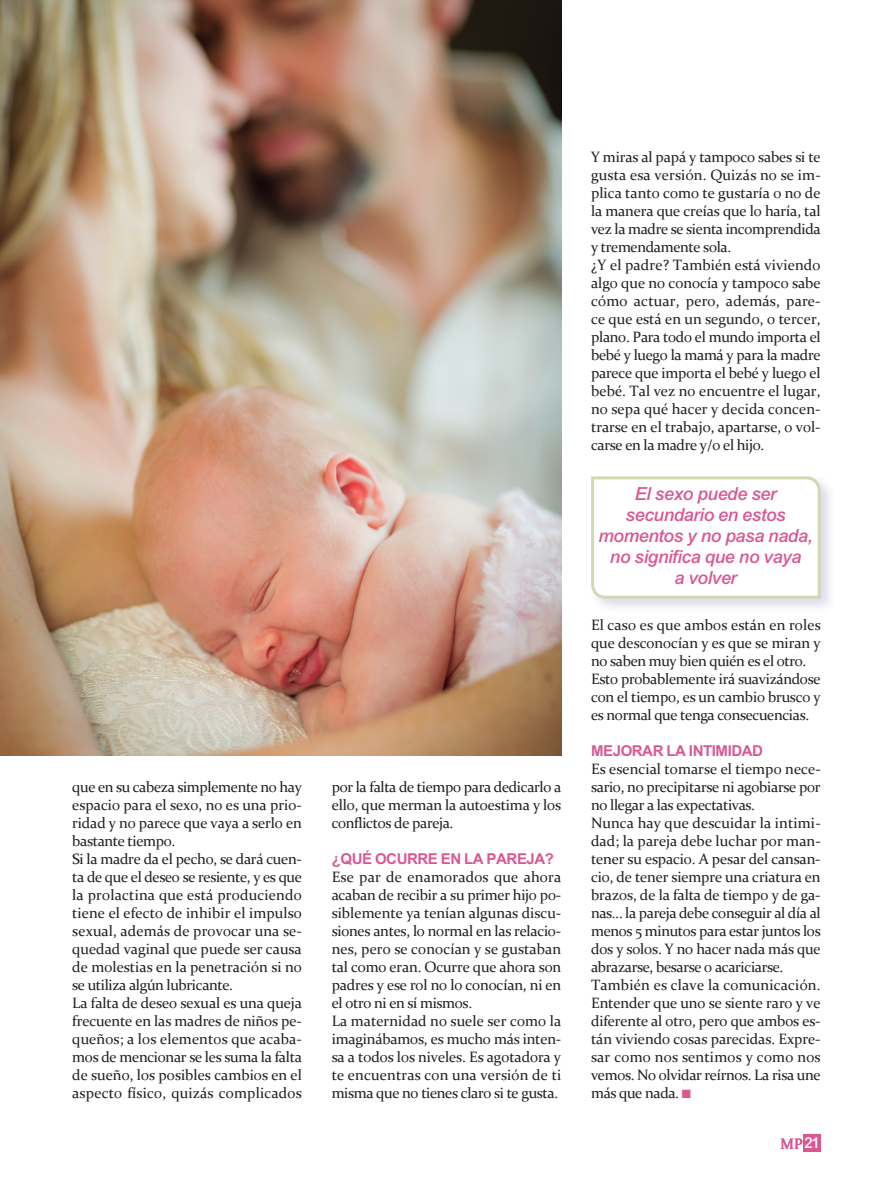
<style>
.page{position:relative;width:893px;height:1191px;background:#fff}
.page>*{position:absolute;margin:0;border:0;box-sizing:border-box;transform-origin:0 0}
.t1{font:italic 500 18px/21px "Arial";letter-spacing:-.02em;color:#da5793;text-align:center}
.t2{font:15px/18px "Constantia";letter-spacing:-.01em;color:#231f20}
.t3{font:700 15px "Arial";letter-spacing:-.03em;color:#da5793}
.t4{font:15px "Constantia";color:#da5793}
.s1{color:#da5793}
.s2{font-family:"Arial";font-weight:500;color:#fff}
</style>
<div class="page">
<div style="left:804px;top:1134px;width:17px;height:17px;background:#da5793"></div>
<img style="left:0;top:0;width:561px;height:755px">
<div style="left:588px;top:474px;width:248px;height:140px;background:#7675b7;opacity:.25"></div>
<svg style="left:590px;top:475px;width:232px;height:125px"></svg>
<p class="t2" style="left:72px;top:777px;width:231px">que en su cabeza simplemente no hay espacio para el sexo, no es una prio&shy;ridad y no parece que vaya a serlo en bastante tiempo.<br>Si la madre da el pecho, se dará cuen&shy;ta de que el deseo se resiente, y es que la prolactina que está produciendo tiene el efecto de inhibir el impulso sexual, además de provocar una se&shy;quedad vaginal que puede ser causa de molestias en la penetración si no se utiliza algún lubricante.<br>La falta de deseo sexual es una queja frecuente en las madres de niños pe&shy;queños; a los elementos que acaba&shy;mos de mencionar se les suma la falta de sueño, los posibles cambios en el aspecto físico, quizás complicados</p>
<p class="t2" style="left:332px;top:777px;width:231px;text-align:justify">por la falta de tiempo para dedicarlo a ello, que merman la autoestima y los conflictos de pareja.</p>
<p class="t3" style="left:332px;top:850px;width:224px">¿QUÉ OCURRE EN LA PAREJA?</p>
<p class="t2" style="left:332px;top:867px;width:231px">Ese par de enamorados que ahora acaban de recibir a su primer hijo po&shy;siblemente ya tenían algunas discu&shy;siones antes, lo normal en las relacio&shy;nes, pero se conocían y se gustaban tal como eran. Ocurre que ahora son padres y ese rol no lo conocían, ni en el otro ni en sí mismos.<br>La maternidad no suele ser como la imaginábamos, es mucho más inten&shy;sa a todos los niveles. Es agotadora y te encuentras con una versión de ti misma que no tienes claro si te gusta.</p>
<p class="t2" style="left:591px;top:147px;width:231px">Y miras al papá y tampoco sabes si te gusta esa versión. Quizás no se im&shy;plica tanto como te gustaría o no de la manera que creías que lo haría, tal vez la madre se sienta incomprendida y tremendamente sola.<br>¿Y el padre? También está viviendo algo que no conocía y tampoco sabe cómo actuar, pero, además, pare&shy;ce que está en un segundo, o tercer, plano. Para todo el mundo importa el bebé y luego la mamá y para la madre parece que importa el bebé y luego el bebé. Tal vez no encuentre el lugar, no sepa qué hacer y decida concen&shy;trarse en el trabajo, apartarse, o vol&shy;carse en la madre y/o el hijo.</p>
<p class="t1" style="left:599px;top:482px;width:216px">El sexo puede ser secundario en estos momentos y no pasa nada, no significa que no vaya<br>a volver</p>
<p class="t2" style="left:591px;top:615px;width:231px">El caso es que ambos están en roles que desconocían y es que se miran y no saben muy bien quién es el otro.<br>Esto probablemente irá suavizándose con el tiempo, es un cambio brusco y es normal que tenga consecuencias.</p>
<p class="t3" style="left:591px;top:742px;width:174px">MEJORAR LA INTIMIDAD</p>
<p class="t2" style="left:591px;top:759px;width:231px">Es esencial tomarse el tiempo nece&shy;sario, no precipitarse ni agobiarse por no llegar a las expectativas.<br>Nunca hay que descuidar la intimi&shy;dad; la pareja debe luchar por man&shy;tener su espacio. A pesar del cansan&shy;cio, de tener siempre una criatura en brazos, de la falta de tiempo y de ga&shy;nas… la pareja debe conseguir al día al menos 5 minutos para estar juntos los dos y solos. Y no hacer nada más que abrazarse, besarse o acariciarse.<br>También es clave la comunicación.<br>Entender que uno se siente raro y ve diferente al otro, pero que ambos es&shy;tán viviendo cosas parecidas. Expre&shy;sar como nos sentimos y como nos vemos. No olvidar reírnos. La risa une más que nada. <span class="s1">■</span></p>
<p class="t4" style="left:781px;top:1133px;width:41px">MP<span class="s2">21</span></p>
</div>
